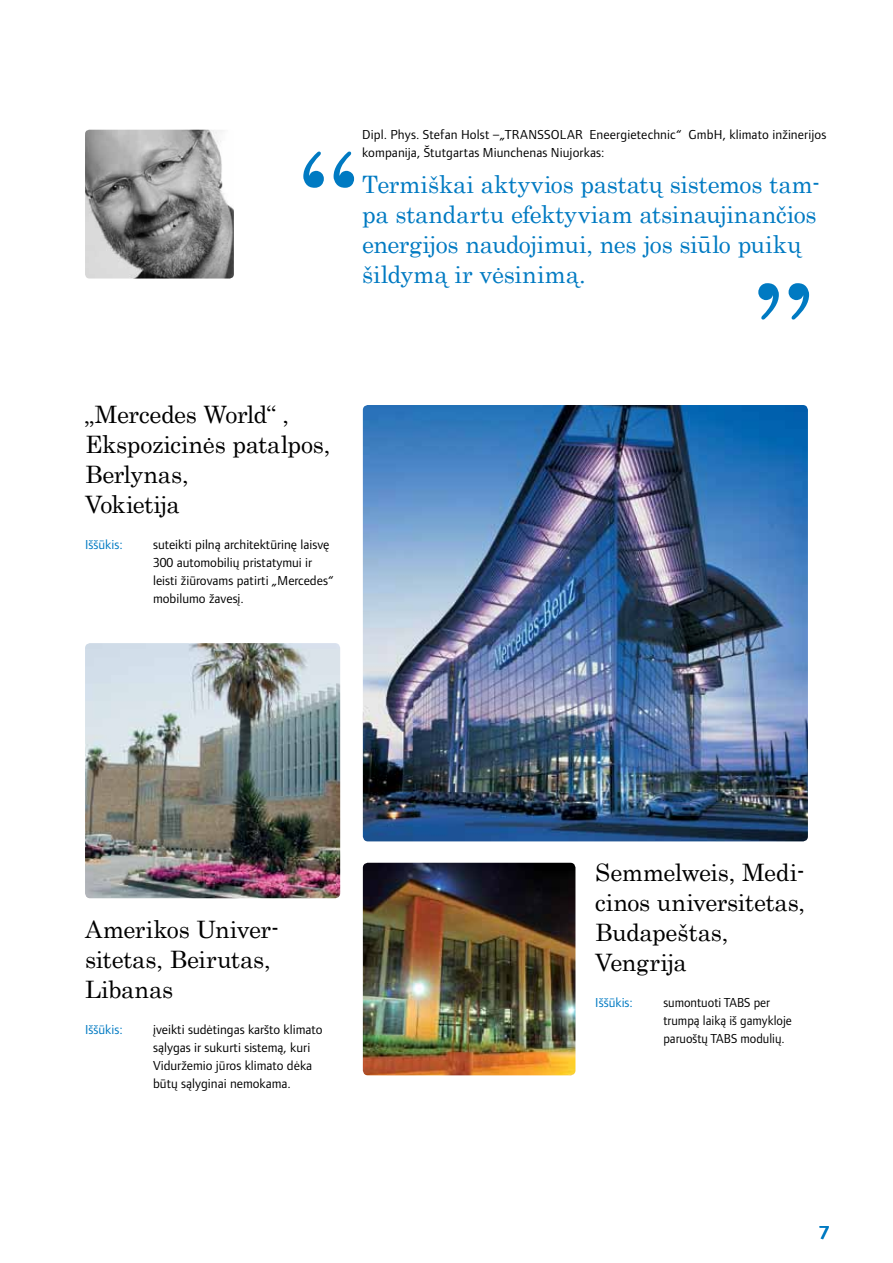
<style>
.page{position:relative;width:893px;height:1263px;background:#fff}
.page>*{position:absolute;margin:0;border:0;box-sizing:border-box;transform-origin:0 0}
.t1{font:24px/30px "Century";letter-spacing:-.015em;color:#000}
.t2{font:24px/30px "Century";letter-spacing:-.01em;color:#007ac2}
.t3{font:600 19.5px "Foundry Form Sans";color:#007ac2}
.t4{font:13.5px/18px "Foundry Form Sans";color:#000}
.t5{font:13.5px/18px "Foundry Form Sans";color:#000;scale:.96 1}
.t6{font:13.5px "Foundry Form Sans";color:#007ac2}
</style>
<div class="page">
<img style="left:363px;top:405px;width:445px;height:436px">
<img style="left:85px;top:130px;width:149px;height:149px">
<img style="left:85px;top:643px;width:255px;height:255px">
<img style="left:363px;top:863px;width:212px;height:212px">
<svg style="left:303px;top:152px;width:51px;height:36px"></svg>
<svg style="left:758px;top:283px;width:51px;height:37px"></svg>
<p class="t4" style="left:362px;top:126px;width:466px">Dipl. Phys. Stefan Holst –„TRANSSOLAR Eneergietechnic“ GmbH, klimato inžinerijos kompanija, Štutgartas Miunchenas Niujorkas:</p>
<h1 class="t2" style="left:362px;top:167px;width:459px">Termiškai aktyvios pastatų sistemos tam&shy;pa standartu efektyviam atsinaujinančios energijos naudojimui, nes jos siūlo puikų šildymą ir vėsinimą.</h1>
<h1 class="t1" style="left:85px;top:397px;width:247px">„Mercedes World“ ,<br>Ekspozicinės patalpos,<br>Berlynas,<br>Vokietija</h1>
<p class="t6" style="left:85px;top:537px;width:39px">Iššūkis:</p>
<p class="t4" style="left:153px;top:535px;width:182px">suteikti pilną architektūrinę laisvę<br>300 automobilių pristatymui ir leisti žiūrovams patirti „Mercedes“ mobilumo žavesį.</p>
<h1 class="t1" style="left:85px;top:912px;width:196px">Amerikos Univer&shy;sitetas, Beirutas,<br>Libanas</h1>
<p class="t6" style="left:85px;top:1022px;width:39px">Iššūkis:</p>
<p class="t4" style="left:153px;top:1020px;width:171px">įveikti sudėtingas karšto klimato sąlygas ir sukurti sistemą, kuri<br>Viduržemio jūros klimato dėka būtų sąlyginai nemokama.</p>
<h1 class="t1" style="left:595px;top:855px;width:211px">Semmelweis, Medi&shy;cinos universitetas,<br>Budapeštas,<br>Vengrija</h1>
<p class="t6" style="left:595px;top:994px;width:39px">Iššūkis:</p>
<p class="t5" style="left:663px;top:993px;width:135px">sumontuoti TABS per trumpą laiką iš gamykloje paruoštų TABS modulių.</p>
<h2 class="t3" style="left:819px;top:1221px;width:11px">7</h2>
</div>
